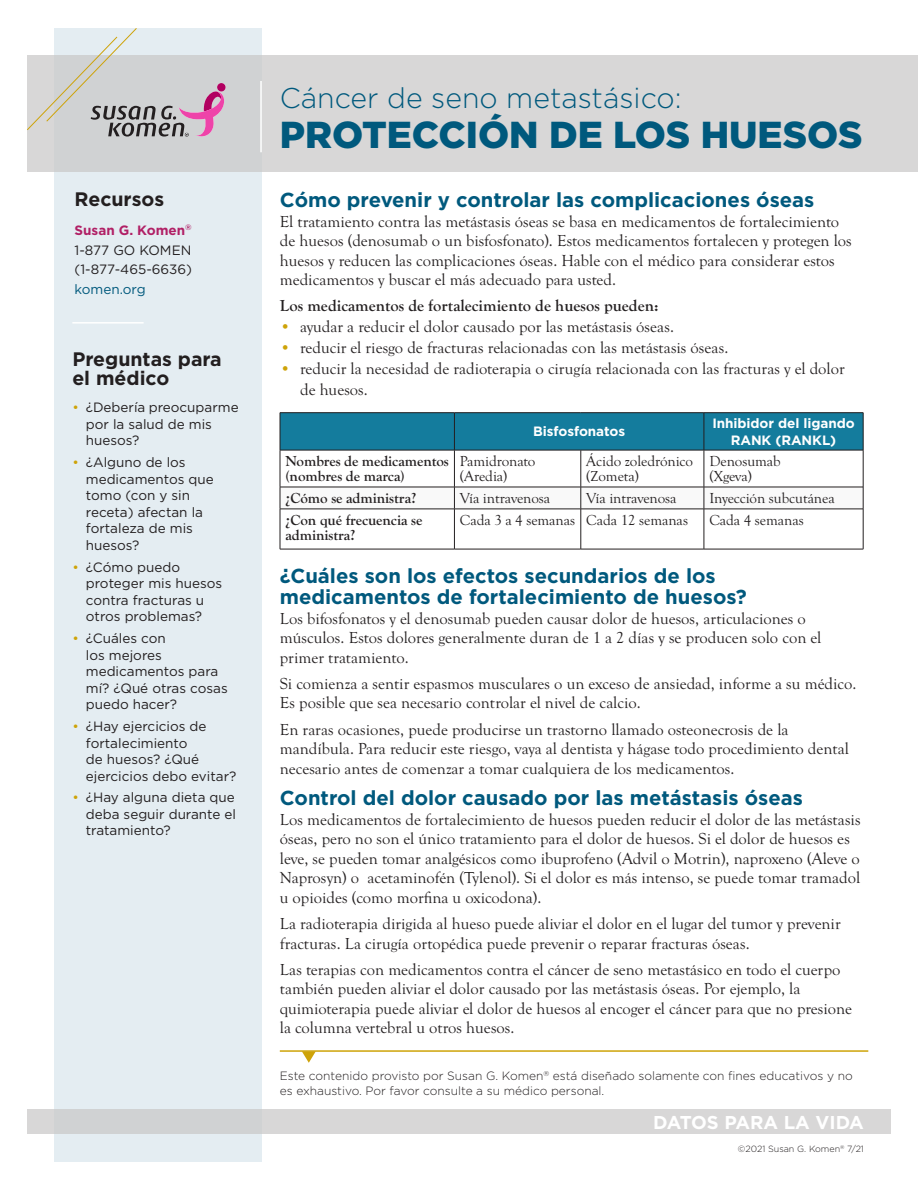
<style>
.page{position:relative;width:918px;height:1188px;background:#fff}
.page>*{position:absolute;margin:0;border:0;box-sizing:border-box;transform-origin:0 0}
.t1{font:900 37.5px "Gotham";color:#00597d}
.t2{font:300 28.5px "Gotham";color:#00597d}
.t3{font:700 20.25px/21px "Gotham";color:#00597d}
.t4{font:700 19.5px/19.5px "Gotham";color:#231f20}
.t5{font:700 18.6px "Gotham";letter-spacing:-.005em;color:#fff}
.t6{font:16.5px/19.5px "Goudy Old Sty";color:#231f20}
.t7{font:700 16.5px "Goudy Old Sty";color:#231f20}
.t8{font:15px/15px "Goudy Old Sty";letter-spacing:-.005em;color:#231f20}
.t9{font:700 15px/15px "Goudy Old Sty";letter-spacing:-.005em;color:#231f20}
.t10{font:13.5px/16.5px "Gotham";color:#231f20}
.t11{font:700 13.5px/16.5px "Gotham";letter-spacing:-.005em;color:#fff;text-align:center}
.t12{font:13.5px "Gotham";color:#00597d}
.t13{font:300 12px/15px "Gotham";color:#231f20}
.t14{font:300 9px "Gotham";color:#231f20}
.s1{font-weight:700;color:#b12066}
.s2{color:#cea308}
</style>
<div class="page">
<div style="left:54px;top:28px;width:208px;height:1134px;background:#e4edf2"></div>
<div style="left:27px;top:55px;width:891px;height:117px;background:#d8d7d7"></div>
<hr style="left:260px;top:81px;width:2px;height:71px;background:#fff">
<svg style="left:27px;top:28px;width:199px;height:109px"></svg>
<div style="left:27px;top:1110px;width:864px;height:24px;background:#d8d7d7"></div>
<hr style="left:72px;top:322px;width:72px;height:2px;background:#fff">
<hr style="left:280px;top:1050px;width:588px;height:2px;background:#cea308">
<svg style="left:302px;top:1051px;width:14px;height:12px"></svg>
<div style="left:281px;top:413px;width:582px;height:37px;background:#147c9d"></div>
<hr style="left:454px;top:413px;width:1px;height:37px;background:#231f20">
<hr style="left:704px;top:413px;width:1px;height:37px;background:#231f20">
<hr style="left:863px;top:413px;width:1px;height:37px;background:#231f20">
<hr style="left:454px;top:450px;width:1px;height:37px;background:#231f20">
<hr style="left:581px;top:450px;width:1px;height:37px;background:#231f20">
<hr style="left:704px;top:450px;width:1px;height:37px;background:#231f20">
<hr style="left:863px;top:450px;width:1px;height:37px;background:#231f20">
<hr style="left:280px;top:412px;width:174px;height:1px;background:#231f20">
<hr style="left:280px;top:413px;width:1px;height:37px;background:#231f20">
<hr style="left:454px;top:412px;width:127px;height:1px;background:#231f20">
<hr style="left:581px;top:412px;width:123px;height:1px;background:#231f20">
<hr style="left:704px;top:412px;width:159px;height:1px;background:#231f20">
<hr style="left:280px;top:450px;width:174px;height:1px;background:#231f20">
<hr style="left:280px;top:450px;width:1px;height:37px;background:#231f20">
<hr style="left:454px;top:450px;width:127px;height:1px;background:#231f20">
<hr style="left:581px;top:450px;width:123px;height:1px;background:#231f20">
<hr style="left:704px;top:450px;width:159px;height:1px;background:#231f20">
<svg style="left:280px;top:487px;width:584px;height:62px"></svg>
<hr style="left:454px;top:487px;width:127px;height:1px;background:#231f20">
<hr style="left:581px;top:487px;width:123px;height:1px;background:#231f20">
<hr style="left:704px;top:487px;width:159px;height:1px;background:#231f20">
<hr style="left:280px;top:509px;width:174px;height:1px;background:#231f20">
<hr style="left:280px;top:509px;width:1px;height:40px;background:#231f20">
<hr style="left:454px;top:509px;width:127px;height:1px;background:#231f20">
<hr style="left:581px;top:509px;width:123px;height:1px;background:#231f20">
<hr style="left:704px;top:509px;width:159px;height:1px;background:#231f20">
<hr style="left:280px;top:549px;width:174px;height:1px;background:#231f20">
<hr style="left:454px;top:549px;width:127px;height:1px;background:#231f20">
<hr style="left:581px;top:549px;width:123px;height:1px;background:#231f20">
<hr style="left:704px;top:549px;width:159px;height:1px;background:#231f20">
<p class="t4" style="left:75px;top:189px;width:91px">Recursos</p>
<p class="t10" style="left:75px;top:220px;width:119px;line-height:19.8px;text-align:justify"><span class="s1">Susan G. Komen</span><sup>® </sup>1-877 GO KOMEN (1-877-465-6636)</p>
<p class="t12" style="left:75px;top:282px;width:73px">komen.org</p>
<p class="t4" style="left:72px;top:349px;width:151px">Preguntas para el médico</p>
<p class="t10" style="left:86px;top:399px;width:154px;text-indent:-14px"><span class="s2">•</span> ¿Debería preocuparme por la salud de mis huesos?</p>
<p class="t10" style="left:86px;top:454px;width:130px;text-indent:-14px"><span class="s2">•</span> ¿Alguno de los medicamentos que tomo (con y sin receta) afectan la fortaleza de mis huesos?</p>
<p class="t10" style="left:86px;top:559px;width:138px;text-indent:-14px"><span class="s2">•</span> ¿Cómo puedo proteger mis huesos contra fracturas u otros problemas?</p>
<p class="t10" style="left:86px;top:630px;width:143px;text-indent:-14px"><span class="s2">•</span> ¿Cuáles con<br>los mejores medicamentos para mí? ¿Qué otras cosas puedo hacer?</p>
<p class="t10" style="left:86px;top:718px;width:152px;text-indent:-14px"><span class="s2">•</span> ¿Hay ejercicios de fortalecimiento<br>de huesos? ¿Qué ejercicios debo evitar?</p>
<p class="t10" style="left:86px;top:789px;width:152px;text-align:justify;text-indent:-14px"><span class="s2">•</span> ¿Hay alguna dieta que deba seguir durante el tratamiento?</p>
<h2 class="t2" style="left:280px;top:83px;width:403px">Cáncer de seno metastásico:</h2>
<h1 class="t1" style="left:280px;top:109px;width:584px">PROTECCIÓN DE LOS HUESOS</h1>
<p class="t3" style="left:280px;top:189px;width:536px">Cómo prevenir y controlar las complicaciones óseas</p>
<p class="t6" style="left:280px;top:212px;width:574px">El tratamiento contra las metástasis óseas se basa en medicamentos de fortalecimiento de huesos (denosumab o un bisfosfonato). Estos medicamentos fortalecen y protegen los huesos y reducen las complicaciones óseas. Hable con el médico para considerar estos medicamentos y buscar el más adecuado para usted.</p>
<p class="t7" style="left:280px;top:297px;width:380px">Los medicamentos de fortalecimiento de huesos pueden:</p>
<p class="t6" style="left:280px;top:317px;width:396px"><span class="s2">•</span> ayudar a reducir el dolor causado por las metástasis óseas.</p>
<p class="t6" style="left:280px;top:338px;width:450px"><span class="s2">•</span> reducir el riesgo de fracturas relacionadas con las metástasis óseas.</p>
<p class="t6" style="left:300px;top:359px;width:546px;line-height:21px;text-indent:-20px"><span class="s2">•</span> reducir la necesidad de radioterapia o cirugía relacionada con las fracturas y el dolor de huesos.</p>
<p class="t11" style="left:533px;top:423px;width:94px">Bisfosfonatos</p>
<p class="t11" style="left:712px;top:415px;width:144px">Inhibidor del ligando<br>RANK (RANKL)</p>
<p class="t9" style="left:286px;top:454px;width:165px">Nombres de medicamentos (nombres de marca)</p>
<p class="t8" style="left:460px;top:454px;width:77px">Pamidronato (Aredia)</p>
<p class="t8" style="left:586px;top:454px;width:108px">Ácido zoledrónico (Zometa)</p>
<p class="t8" style="left:709px;top:454px;width:73px">Denosumab (Xgeva)</p>
<p class="t9" style="left:286px;top:491px;width:132px">¿Cómo se administra?</p>
<p class="t8" style="left:460px;top:491px;width:92px">Vía intravenosa</p>
<p class="t8" style="left:586px;top:491px;width:92px">Vía intravenosa</p>
<p class="t8" style="left:709px;top:491px;width:127px">Inyección subcutánea</p>
<p class="t9" style="left:286px;top:513px;width:138px">¿Con qué frecuencia se administra?</p>
<p class="t8" style="left:460px;top:513px;width:230px">Cada 3 a 4 semanas Cada 12 semanas</p>
<p class="t8" style="left:709px;top:513px;width:96px">Cada 4 semanas</p>
<p class="t3" style="left:280px;top:565px;width:469px">¿Cuáles son los efectos secundarios de los medicamentos de fortalecimiento de huesos?</p>
<p class="t6" style="left:280px;top:609px;width:543px">Los bifosfonatos y el denosumab pueden causar dolor de huesos, articulaciones o músculos. Estos dolores generalmente duran de 1 a 2 días y se producen solo con el primer tratamiento.</p>
<p class="t6" style="left:280px;top:674px;width:578px">Si comienza a sentir espasmos musculares o un exceso de ansiedad, informe a su médico.<br>Es posible que sea necesario controlar el nivel de calcio.</p>
<p class="t6" style="left:280px;top:720px;width:571px">En raras ocasiones, puede producirse un trastorno llamado osteonecrosis de la mandíbula. Para reducir este riesgo, vaya al dentista y hágase todo procedimiento dental necesario antes de comenzar a tomar cualquiera de los medicamentos.</p>
<p class="t3" style="left:280px;top:787px;width:525px">Control del dolor causado por las metástasis óseas</p>
<p class="t6" style="left:280px;top:810px;width:582px">Los medicamentos de fortalecimiento de huesos pueden reducir el dolor de las metástasis óseas, pero no son el único tratamiento para el dolor de huesos. Si el dolor de huesos es leve, se pueden tomar analgésicos como ibuprofeno (Advil o Motrin), naproxeno (Aleve o Naprosyn) o acetaminofén (Tylenol). Si el dolor es más intenso, se puede tomar tramadol u opioides (como morfina u oxicodona).</p>
<p class="t6" style="left:280px;top:914px;width:562px">La radioterapia dirigida al hueso puede aliviar el dolor en el lugar del tumor y prevenir fracturas. La cirugía ortopédica puede prevenir o reparar fracturas óseas.</p>
<p class="t6" style="left:280px;top:960px;width:574px">Las terapias con medicamentos contra el cáncer de seno metastásico en todo el cuerpo también pueden aliviar el dolor causado por las metástasis óseas. Por ejemplo, la quimioterapia puede aliviar el dolor de huesos al encoger el cáncer para que no presione la columna vertebral u otros huesos.</p>
<p class="t13" style="left:280px;top:1068px;width:575px">Este contenido provisto por Susan G. Komen<sup>®</sup> está diseñado solamente con fines educativos y no es exhaustivo. Por favor consulte a su médico personal.</p>
<p class="t5" style="left:653px;top:1111px;width:212px">DATOS PARA LA VIDA</p>
<p class="t14" style="left:738px;top:1144px;width:128px">©2021 Susan G. Komen<sup>®</sup> 7/21</p>
</div>
